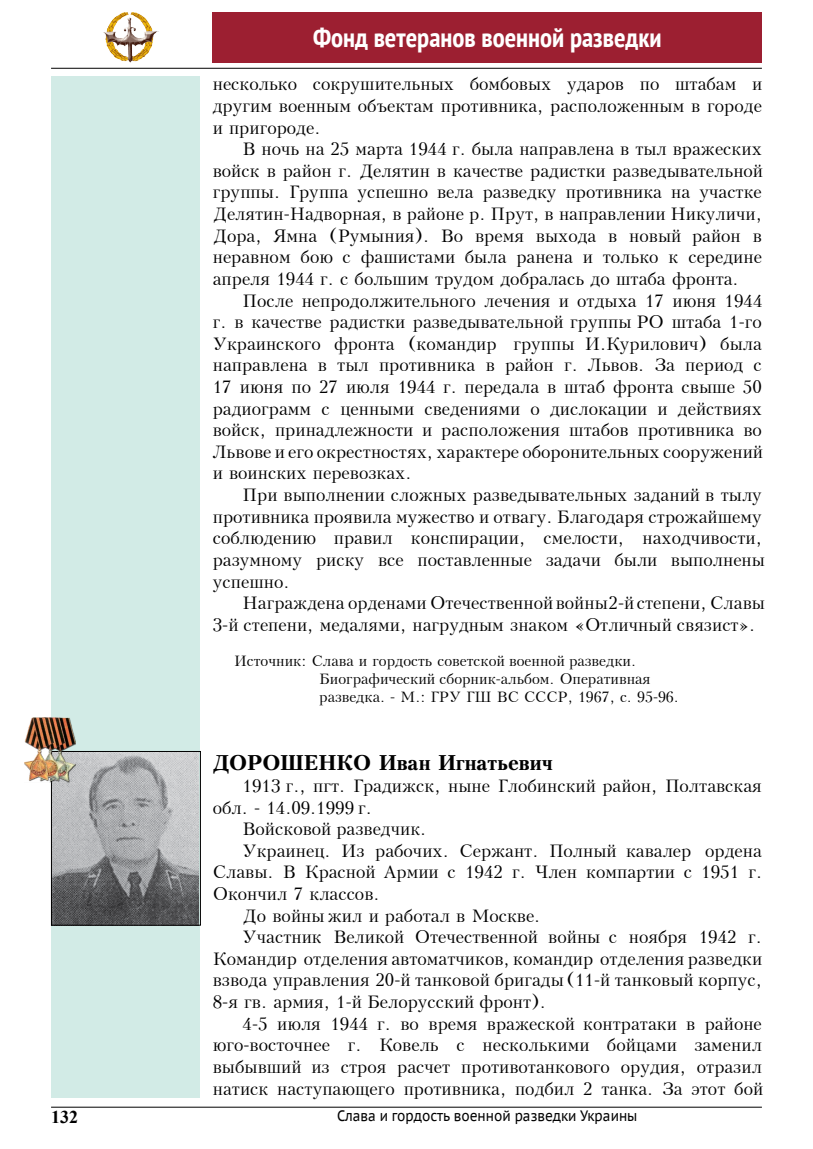
<style>
.page{position:relative;width:813px;height:1149px;background:#fff}
.page>*{position:absolute;margin:0;border:0;box-sizing:border-box;transform-origin:0 0}
.t1{font:700 condensed 27px "PT Sans";color:#fff}
.t2{font:700 21px "Peterburg";color:#000}
.t3{font:18px/21.6px "Peterburg";color:#000;text-align:justify}
.t4{font:700 18px "Times New Roman";color:#000}
.t5{font:15px/18px "Peterburg";color:#000}
.t6{font:15px "PT Sans Caption";color:#000;scale:.88 1}
</style>
<div class="page">
<div style="left:51px;top:77px;width:149px;height:1020px;background:#d2ebe6"></div>
<hr style="left:51px;top:1106px;width:710px;height:1px;background:#000">
<div style="left:213px;top:13px;width:548px;height:50px;background:#9c1f31"></div>
<img style="left:103px;top:13px;width:56px;height:50px">
<hr style="left:51px;top:68px;width:710px;height:1px;background:#000">
<img style="left:53px;top:752px;width:145px;height:171px">
<div style="left:51px;top:750px;width:150px;height:175px;border:1px solid #000"></div>
<img style="left:25px;top:717px;width:50px;height:65px">
<h1 class="t1" style="left:313px;top:20px;width:350px">Фонд ветеранов военной разведки</h1>
<p class="t3" style="left:213px;top:73px;width:550px">несколько сокрушительных бомбовых ударов по штабам и другим военным объектам противника, расположенным в городе и пригороде.</p>
<p class="t3" style="left:213px;top:138px;width:551px;text-indent:30px">В ночь на 25 марта 1944 г. была направлена в тыл вражеских войск в район г. Делятин в качестве радистки разведывательной группы. Группа успешно вела разведку противника на участке Делятин-Надворная, в районе р. Прут, в направлении Никуличи, Дора, Ямна (Румыния). Во время выхода в новый район в неравном бою с фашистами была ранена и только к середине апреля 1944 г. с большим трудом добралась до штаба фронта.</p>
<p class="t3" style="left:213px;top:289px;width:551px;text-indent:30px">После непродолжительного лечения и отдыха 17 июня 1944 г. в качестве радистки разведывательной группы РО штаба 1-го Украинского фронта (командир группы И.Курилович) была направлена в тыл противника в район г. Львов. За период с 17 июня по 27 июля 1944 г. передала в штаб фронта свыше 50 радиограмм с ценными сведениями о дислокации и действиях войск, принадлежности и расположения штабов противника во Львове и его окрестностях, характере оборонительных сооружений и воинских перевозках.</p>
<p class="t3" style="left:213px;top:484px;width:553px;text-align:left;text-indent:30px">При выполнении сложных разведывательных заданий в тылу противника проявила мужество и отвагу. Благодаря строжайшему соблюдению правил конспирации, смелости, находчивости, разумному риску все поставленные задачи были выполнены успешно.</p>
<p class="t3" style="left:213px;top:592px;width:553px;text-indent:30px">Награждена орденами Отечественной войны 2-й степени, Славы<br>3-й степени, медалями, нагрудным знаком «Отличный связист».</p>
<p class="t5" style="left:319px;top:651px;width:361px;text-indent:-85px">Источник: Слава и гордость советской военной разведки.<br>Биографический сборник-альбом. Оперативная разведка. - М.: ГРУ ГШ ВС СССР, 1967, с. 95-96.</p>
<p class="t2" style="left:213px;top:750px;width:341px">ДОРОШЕНКО Иван Игнатьевич</p>
<p class="t3" style="left:242px;top:774px;width:520px">1913 г., пгт. Градижск, ныне Глобинский район, Полтавская</p>
<p class="t3" style="left:213px;top:796px;width:160px">обл. - 14.09.1999 г.</p>
<p class="t3" style="left:242px;top:818px;width:185px">Войсковой разведчик.</p>
<p class="t3" style="left:242px;top:839px;width:520px">Украинец. Из рабочих. Сержант. Полный кавалер ордена</p>
<p class="t3" style="left:213px;top:861px;width:550px">Славы. В Красной Армии с 1942 г. Член компартии с 1951 г.</p>
<p class="t3" style="left:213px;top:882px;width:168px">Окончил 7 классов.</p>
<p class="t3" style="left:242px;top:904px;width:299px">До войны жил и работал в Москве.</p>
<p class="t3" style="left:242px;top:926px;width:520px">Участник Великой Отечественной войны с ноября 1942 г.</p>
<p class="t3" style="left:213px;top:947px;width:550px">Командир отделения автоматчиков, командир отделения разведки</p>
<p class="t3" style="left:213px;top:969px;width:550px">взвода управления 20-й танковой бригады (11-й танковый корпус,</p>
<p class="t3" style="left:213px;top:990px;width:334px">8-я гв. армия, 1-й Белорусский фронт).</p>
<p class="t3" style="left:242px;top:1012px;width:520px">4-5 июля 1944 г. во время вражеской контратаки в районе</p>
<p class="t3" style="left:213px;top:1034px;width:550px">юго-восточнее г. Ковель с несколькими бойцами заменил</p>
<p class="t3" style="left:213px;top:1055px;width:550px">выбывший из строя расчет противотанкового орудия, отразил</p>
<p class="t3" style="left:213px;top:1077px;width:551px">натиск наступающего противника, подбил 2 танка. За этот бой</p>
<p class="t4" style="left:51px;top:1103px;width:28px">132</p>
<p class="t6" style="left:337px;top:1105px;width:342px">Слава и гордость военной разведки Украины</p>
</div>
